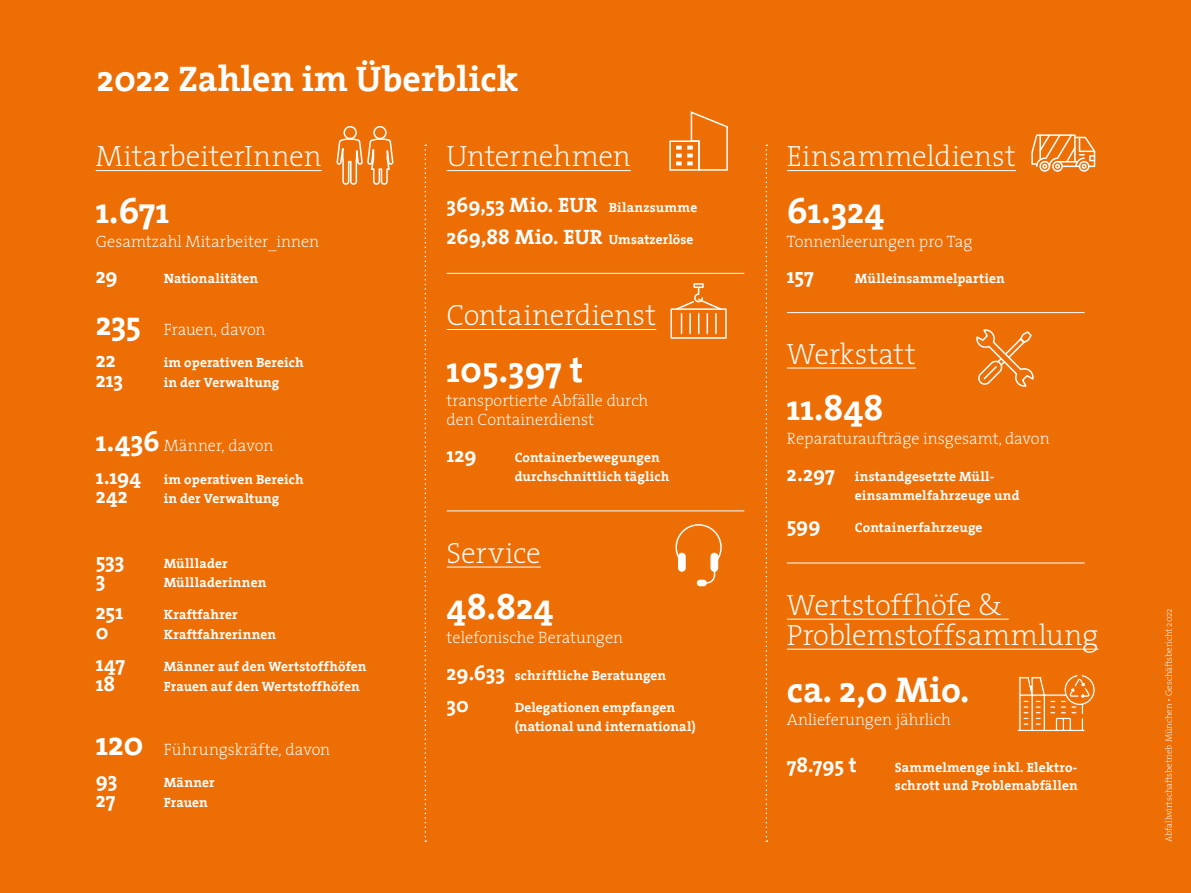
<style>
.page{position:relative;width:1191px;height:893px;background:#ed6e04}
.page>*{position:absolute;margin:0;border:0;box-sizing:border-box;transform-origin:0 0}
.Überschrift{font:700 36px "The Serif";color:#fff}
.t1{font:200 29.4px/30px "The Serif";letter-spacing:-.005em;color:#fff}
.Copy{font:700 21px "The Serif";letter-spacing:-.005em;color:#fff}
.Copy-2{font:200 16.5px/19.5px "The Serif";color:#fff}
.Copy-3{font:700 13.5px/19.5px "The Serif";letter-spacing:.01em;color:#fff}
.t2{font:200 9px "The Serif";color:#fff}
.s1{font-weight:700;font-size:33px}
.s2{font-weight:700;font-size:28.5px}
.s3{font-size:21px}
.s4{font-size:13.5px}
</style>
<div class="page">
<svg style="left:424px;top:145px;width:2px;height:697px"></svg>
<svg style="left:765px;top:145px;width:2px;height:697px"></svg>
<svg style="left:336px;top:126px;width:58px;height:59px"></svg>
<hr style="left:96px;top:170px;width:226px;height:1px;background:#fff">
<hr style="left:446px;top:329px;width:210px;height:1px;background:#fff">
<hr style="left:787px;top:368px;width:129px;height:1px;background:#fff">
<hr style="left:446px;top:567px;width:95px;height:1px;background:#fff">
<hr style="left:787px;top:619px;width:221px;height:1px;background:#fff">
<hr style="left:787px;top:649px;width:311px;height:1px;background:#fff">
<hr style="left:446px;top:170px;width:185px;height:1px;background:#fff">
<hr style="left:787px;top:170px;width:229px;height:1px;background:#fff">
<hr style="left:446px;top:273px;width:298px;height:1px;background:#fff">
<hr style="left:787px;top:312px;width:297px;height:1px;background:#fff">
<hr style="left:446px;top:510px;width:298px;height:1px;background:#fff">
<hr style="left:787px;top:563px;width:297px;height:1px;background:#fff">
<svg style="left:1017px;top:674px;width:78px;height:58px"></svg>
<svg style="left:1031px;top:134px;width:65px;height:38px"></svg>
<svg style="left:676px;top:146px;width:5px;height:19px"></svg>
<svg style="left:687px;top:111px;width:41px;height:60px"></svg>
<div style="left:669px;top:140px;width:30px;height:31px;border:2px solid #fff"></div>
<div style="left:670px;top:308px;width:56px;height:31px;border:2px solid #fff"></div>
<div style="left:693px;top:283px;width:10px;height:5px;border:2px solid #fff"></div>
<svg style="left:674px;top:286px;width:49px;height:47px"></svg>
<svg style="left:675px;top:524px;width:47px;height:37px"></svg>
<div style="left:679px;top:553px;width:6px;height:18px;background:#fff;border-radius:3px"></div>
<div style="left:678px;top:553px;width:7px;height:19px;border:1px solid #fff;border-radius:3px"></div>
<div style="left:711px;top:553px;width:6px;height:18px;background:#fff;border-radius:3px"></div>
<div style="left:710px;top:553px;width:8px;height:19px;border:1px solid #fff;border-radius:3px"></div>
<svg style="left:707px;top:569px;width:9px;height:15px"></svg>
<div style="left:697px;top:580px;width:9px;height:5px;background:#fff;border-radius:3px"></div>
<div style="left:697px;top:580px;width:10px;height:6px;border:1px solid #fff;border-radius:3px"></div>
<svg style="left:976px;top:329px;width:58px;height:58px"></svg>
<p class="Überschrift" style="left:97px;top:48px;width:423px">2022 Zahlen im Überblick</p>
<p class="t1" style="left:96px;top:140px;width:227px">MitarbeiterInnen</p>
<p class="Überschrift" style="left:96px;top:181px;width:75px">1.671</p>
<p class="Copy-2" style="left:96px;top:231px;width:225px">Gesamtzahl Mitarbeiter_innen</p>
<p class="Copy" style="left:96px;top:258px;width:24px">29</p>
<p class="Copy-3" style="left:164px;top:269px;width:96px">Nationalitäten</p>
<p class="Copy-2" style="left:96px;top:319px;width:171px"><span class="s1">235</span> Frauen, davon</p>
<p class="Copy" style="left:96px;top:343px;width:22px">22</p>
<p class="Copy-3" style="left:164px;top:353px;width:141px">im operativen Bereich</p>
<p class="Copy" style="left:96px;top:362px;width:29px">213</p>
<p class="Copy-3" style="left:164px;top:372px;width:117px">in der Verwaltung</p>
<p class="Copy-2" style="left:96px;top:435px;width:179px"><span class="s2">1.436</span> Männer, davon</p>
<p class="Copy-3" style="left:96px;top:469px;width:210px"><span class="s3">1.194</span> im operativen Bereich</p>
<p class="Copy" style="left:96px;top:478px;width:34px">242</p>
<p class="Copy-3" style="left:164px;top:488px;width:117px">in der Verwaltung</p>
<p class="Copy" style="left:96px;top:543px;width:30px">533</p>
<p class="Copy-3" style="left:164px;top:553px;width:65px">Mülllader</p>
<p class="Copy" style="left:96px;top:562px;width:11px">3</p>
<p class="Copy-3" style="left:164px;top:572px;width:104px">Müllladerinnen</p>
<p class="Copy" style="left:96px;top:595px;width:29px">251</p>
<p class="Copy-3" style="left:164px;top:605px;width:75px">Kraftfahrer</p>
<p class="Copy" style="left:96px;top:614px;width:14px">0</p>
<p class="Copy-3" style="left:164px;top:624px;width:114px">Kraftfahrerinnen</p>
<p class="Copy" style="left:96px;top:646px;width:31px">147</p>
<p class="Copy-3" style="left:164px;top:656px;width:204px">Männer auf den Wertstoffhöfen</p>
<p class="Copy" style="left:96px;top:666px;width:21px">18</p>
<p class="Copy-3" style="left:164px;top:676px;width:197px">Frauen auf den Wertstoffhöfen</p>
<p class="Copy-2" style="left:96px;top:739px;width:236px"><span class="s1">120</span> Führungskräfte, davon</p>
<p class="Copy" style="left:96px;top:763px;width:23px">93</p>
<p class="Copy-3" style="left:164px;top:773px;width:52px">Männer</p>
<p class="Copy" style="left:96px;top:782px;width:21px">27</p>
<p class="Copy-3" style="left:164px;top:792px;width:46px">Frauen</p>
<p class="t1" style="left:446px;top:140px;width:186px">Unternehmen</p>
<p class="t1" style="left:787px;top:140px;width:230px">Einsammeldienst</p>
<p class="Copy" style="left:446px;top:187px;width:252px">369,53 Mio. EUR <span class="s4">Bilanzsumme</span></p>
<p class="Copy" style="left:446px;top:219px;width:248px">269,88 Mio. EUR <span class="s4">Umsatzerlöse</span></p>
<p class="t1" style="left:446px;top:299px;width:211px">Containerdienst</p>
<p class="Überschrift" style="left:446px;top:339px;width:138px">105.397 t</p>
<p class="Copy-2" style="left:446px;top:390px;width:203px">transportierte Abfälle durch den Containerdienst</p>
<p class="Copy" style="left:446px;top:437px;width:32px">129</p>
<p class="Copy-3" style="left:514px;top:447px;width:156px">Containerbewegungen durchschnittlich täglich</p>
<p class="t1" style="left:446px;top:537px;width:96px">Service</p>
<p class="Überschrift" style="left:446px;top:577px;width:108px">48.824</p>
<p class="Copy-2" style="left:446px;top:627px;width:178px">telefonische Beratungen</p>
<p class="Copy-3" style="left:446px;top:665px;width:221px"><span class="s3">29.633</span> schriftliche Beratungen</p>
<p class="Copy" style="left:446px;top:687px;width:24px">30</p>
<p class="Copy-3" style="left:514px;top:697px;width:182px">Delegationen empfangen (national und international)</p>
<p class="Überschrift" style="left:787px;top:181px;width:99px">61.324</p>
<p class="Copy-2" style="left:787px;top:231px;width:187px">Tonnenleerungen pro Tag</p>
<p class="Copy" style="left:787px;top:258px;width:28px">157</p>
<p class="Copy-3" style="left:855px;top:269px;width:151px">Mülleinsammelpartien</p>
<p class="t1" style="left:787px;top:338px;width:131px">Werkstatt</p>
<p class="Überschrift" style="left:787px;top:378px;width:98px">11.848</p>
<p class="Copy-2" style="left:787px;top:428px;width:264px">Reparaturaufträge insgesamt, davon</p>
<p class="Copy-3" style="left:855px;top:466px;width:166px;text-indent:-68px"><span class="s3">2.297</span> instandgesetzte Müll&shy;einsammelfahrzeuge und</p>
<p class="Copy" style="left:787px;top:508px;width:35px">599</p>
<p class="Copy-3" style="left:855px;top:518px;width:129px">Containerfahrzeuge</p>
<p class="t1" style="left:787px;top:589px;width:313px">Wertstoffhöfe &amp;<br>Problemstoffsammlung</p>
<p class="Überschrift" style="left:787px;top:659px;width:184px">ca. 2,0 Mio.</p>
<p class="Copy-2" style="left:787px;top:709px;width:165px">Anlieferungen jährlich</p>
<p class="Copy" style="left:787px;top:747px;width:71px">78.795 t</p>
<p class="Copy-3" style="left:895px;top:758px;width:184px;line-height:18px">Sammelmenge inkl. Elektro&shy;schrott und Problemabfällen</p>
<p class="t2" style="left:1161px;top:842px;width:235px;rotate:-90deg">Abfallwirtschaftsbetrieb München • Geschäftsbericht 2022</p>
</div>
